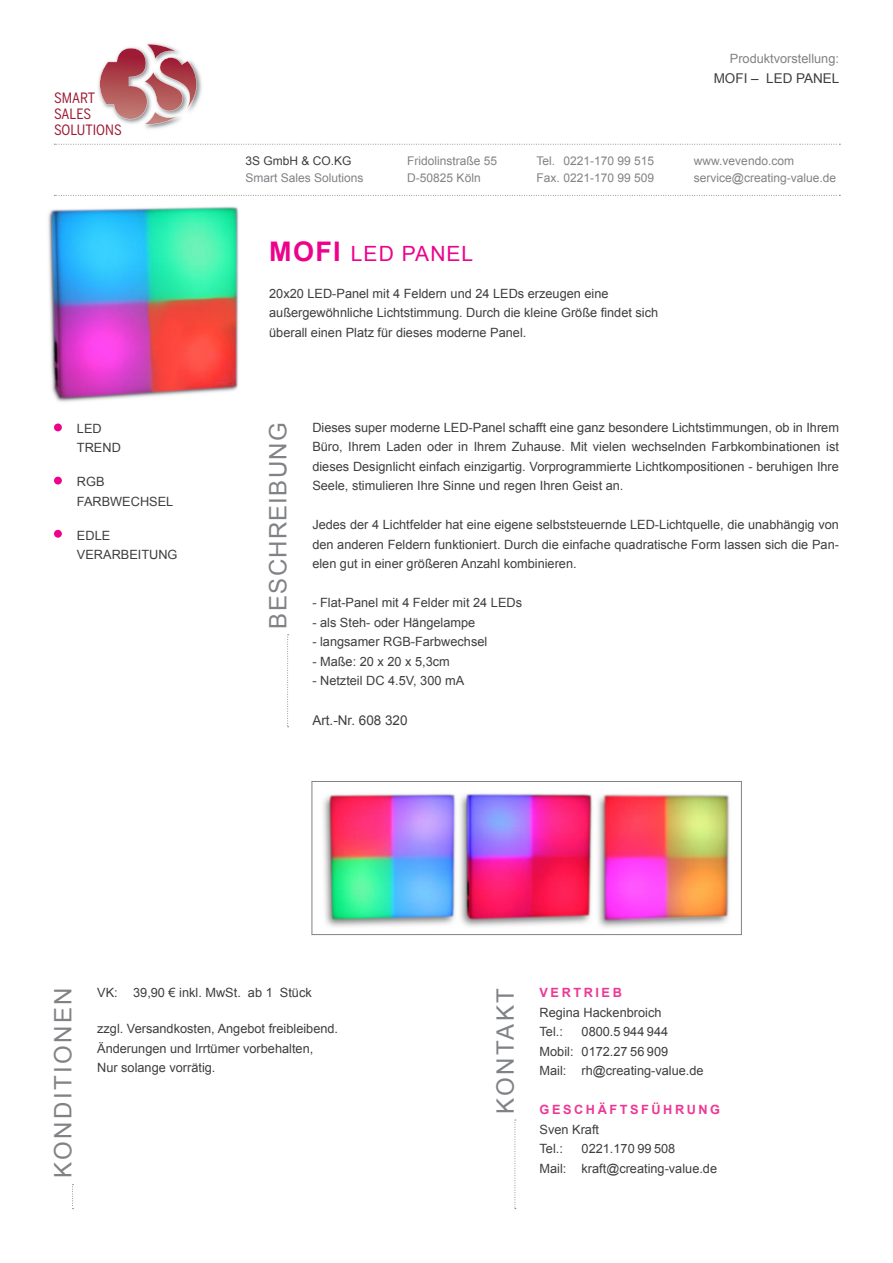
<style>
.page{position:relative;width:893px;height:1263px;background:#fff}
.page>*{position:absolute;margin:0;border:0;box-sizing:border-box;transform-origin:0 0}
.t1{font:24px "Arial";letter-spacing:.1em;color:#808285}
.t2{font:24px "Arial";letter-spacing:.05em;color:#808285}
.t3{font:21px "Arial";letter-spacing:.05em;color:#ed028c}
.t4{font:14.1px/15.8px "Benton Sans Cond";color:#9e1b35}
.t5{font:13.5px "Arial";color:#3e3e3f}
.t6{font:12.75px/19.5px "Arial";color:#3e3e3f}
.t7{font:700 12.75px "Arial";letter-spacing:.2em;color:#ed3896}
.t8{font:12.75px "Arial";color:#808285}
.t9{font:12px/16.5px "Arial";color:#808285}
.t10{font:12px "Arial";color:#3e3e3f}
.s1{font-weight:700;font-size:27px}
</style>
<div class="page">
<svg style="left:54px;top:195px;width:786px;height:1px"></svg>
<svg style="left:54px;top:144px;width:786px;height:1px"></svg>
<img style="left:98px;top:43px;width:104px;height:86px">
<svg style="left:100px;top:44px;width:97px;height:80px"></svg>
<svg style="left:287px;top:634px;width:2px;height:93px"></svg>
<div style="left:54px;top:423px;width:8px;height:8px;background:#ed028c;border-radius:50%"></div>
<div style="left:54px;top:477px;width:8px;height:7px;background:#ed028c;border-radius:50%"></div>
<div style="left:54px;top:530px;width:8px;height:8px;background:#ed028c;border-radius:50%"></div>
<svg style="left:72px;top:1184px;width:1px;height:25px"></svg>
<svg style="left:514px;top:1120px;width:2px;height:89px"></svg>
<img style="left:323px;top:793px;width:407px;height:135px">
<div style="left:311px;top:781px;width:431px;height:154px;border:1px solid #808285"></div>
<img style="left:48px;top:206px;width:191px;height:196px">
<p class="t4" style="left:54px;top:90px;width:69px">SMART<br>SALES<br>SOLUTIONS</p>
<p class="t6" style="left:77px;top:419px;width:45px">LED<br>TREND</p>
<p class="t6" style="left:77px;top:472px;width:98px">RGB<br>FARBWECHSEL</p>
<p class="t6" style="left:77px;top:526px;width:102px">EDLE<br>VERARBEITUNG</p>
<p class="t10" style="left:245px;top:153px;width:108px">3S GmbH &amp; CO.KG</p>
<p class="t9" style="left:245px;top:169px;width:120px">Smart Sales Solutions</p>
<p class="t9" style="left:407px;top:153px;width:92px">Fridolinstraße 55<br>D-50825 Köln</p>
<h2 class="t3" style="left:269px;top:240px;width:206px"><span class="s1">MOFI</span> LED PANEL</h2>
<p class="t9" style="left:536px;top:153px;width:119px">Tel. 0221-170 99 515<br>Fax. 0221-170 99 509</p>
<p class="t6" style="left:269px;top:284px;width:391px">20x20 LED-Panel mit 4 Feldern und 24 LEDs erzeugen eine außergewöhnliche Lichtstimmung. Durch die kleine Größe findet sich überall einen Platz für dieses moderne Panel.</p>
<p class="t8" style="left:730px;top:50px;width:111px">Produktvorstellung:</p>
<p class="t5" style="left:714px;top:69px;width:127px">MOFI – LED PANEL</p>
<p class="t9" style="left:694px;top:153px;width:144px">www.vevendo.com service@creating-value.de</p>
<h1 class="t2" style="left:262px;top:629px;width:208px;rotate:-90deg">BESCHREIBUNG</h1>
<p class="t6" style="left:312px;top:418px;width:528px;text-align:justify">Dieses super moderne LED-Panel schafft eine ganz besondere Lichtstimmungen, ob in Ihrem Büro, Ihrem Laden oder in Ihrem Zuhause. Mit vielen wechselnden Farbkombinationen ist dieses Designlicht einfach einzigartig. Vorprogrammierte Lichtkompositionen - beruhigen Ihre Seele, stimulieren Ihre Sinne und regen Ihren Geist an.</p>
<p class="t6" style="left:312px;top:515px;width:528px;text-align:justify">Jedes der 4 Lichtfelder hat eine eigene selbststeuernde LED-Lichtquelle, die unabhängig von den anderen Feldern funktioniert. Durch die einfache quadratische Form lassen sich die Pan&shy;elen gut in einer größeren Anzahl kombinieren.</p>
<p class="t6" style="left:312px;top:593px;width:211px">- Flat-Panel mit 4 Felder mit 24 LEDs</p>
<p class="t6" style="left:312px;top:613px;width:164px">- als Steh- oder Hängelampe</p>
<p class="t6" style="left:312px;top:632px;width:176px">- langsamer RGB-Farbwechsel</p>
<p class="t6" style="left:312px;top:652px;width:139px">- Maße: 20 x 20 x 5,3cm</p>
<p class="t6" style="left:312px;top:671px;width:153px">- Netzteil DC 4.5V, 300 mA</p>
<p class="t5" style="left:312px;top:711px;width:97px">Art.-Nr. 608 320</p>
<p class="t6" style="left:97px;top:983px;width:216px">VK: 39,90 € inkl. MwSt. ab 1 Stück</p>
<p class="t6" style="left:97px;top:1019px;width:242px">zzgl. Versandkosten, Angebot freibleibend.<br>Änderungen und Irrtümer vorbehalten,<br>Nur solange vorrätig.</p>
<h1 class="t1" style="left:47px;top:1178px;width:192px;rotate:-90deg">KONDITIONEN</h1>
<p class="t7" style="left:540px;top:984px;width:84px">VERTRIEB</p>
<h1 class="t1" style="left:490px;top:1114px;width:127px;rotate:-90deg">KONTAKT</h1>
<p class="t6" style="left:540px;top:1002px;width:123px">Regina Hackenbroich<br>Tel.:</p>
<p class="t6" style="left:540px;top:1022px;width:166px;text-indent:42px">0800.5 944 944<br>Mobil: 0172.27 56 909<br>Mail: rh@creating-value.de</p>
<p class="t7" style="left:540px;top:1101px;width:182px">GESCHÄFTSFÜHRUNG</p>
<p class="t6" style="left:540px;top:1119px;width:61px">Sven Kraft<br>Tel.:</p>
<p class="t6" style="left:540px;top:1139px;width:179px;text-align:center">0221.170 99 508<br>Mail: kraft@creating-value.de</p>
</div>
